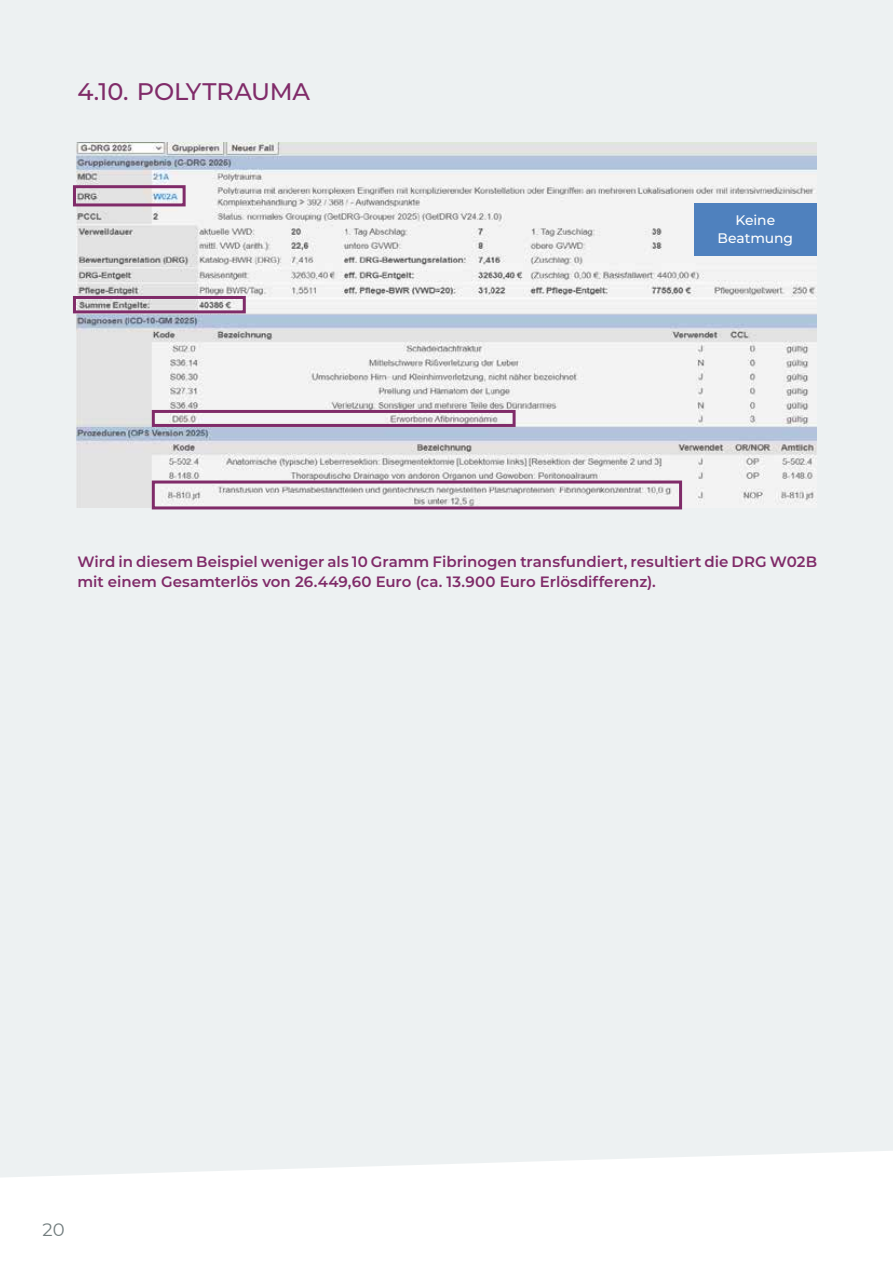
<style>
.page{position:relative;width:893px;height:1263px;background:#fff}
.page>*{position:absolute;margin:0;border:0;box-sizing:border-box;transform-origin:0 0}
.t1{font:500 24px "Montserrat";letter-spacing:-.005em;color:#802b69}
.t2{font:18px "Montserrat";color:#727d7e}
.t3{font:600 15px/19.5px "Montserrat";color:#802b69}
.t4{font:500 13.8px/17.9px "Montserrat";letter-spacing:-.005em;color:#fff;text-align:center}
</style>
<div class="page">
<div style="left:0;top:0;width:893px;height:1177px;background:#edf1f2"></div>
<img style="left:77px;top:142px;width:739px;height:366px">
<div style="left:73px;top:185px;width:113px;height:21px;border:3px solid #802b69"></div>
<div style="left:73px;top:296px;width:173px;height:17px;border:3px solid #802b69"></div>
<div style="left:152px;top:410px;width:364px;height:17px;border:3px solid #802b69"></div>
<div style="left:152px;top:480px;width:530px;height:29px;border:3px solid #802b69"></div>
<div style="left:694px;top:203px;width:122px;height:53px;background:#4f81be"></div>
<h1 class="t1" style="left:77px;top:74px;width:234px">4.10. POLYTRAUMA</h1>
<p class="t4" style="left:717px;top:210px;width:77px">Keine<br>Beatmung</p>
<p class="t3" style="left:77px;top:552px;width:741px">Wird in diesem Beispiel weniger als 10 Gramm Fibrinogen transfundiert, resultiert die DRG W02B mit einem Gesamterlös von 26.449,60 Euro (ca. 13.900 Euro Erlösdifferenz).</p>
<p class="t2" style="left:43px;top:1217px;width:24px">20</p>
</div>
